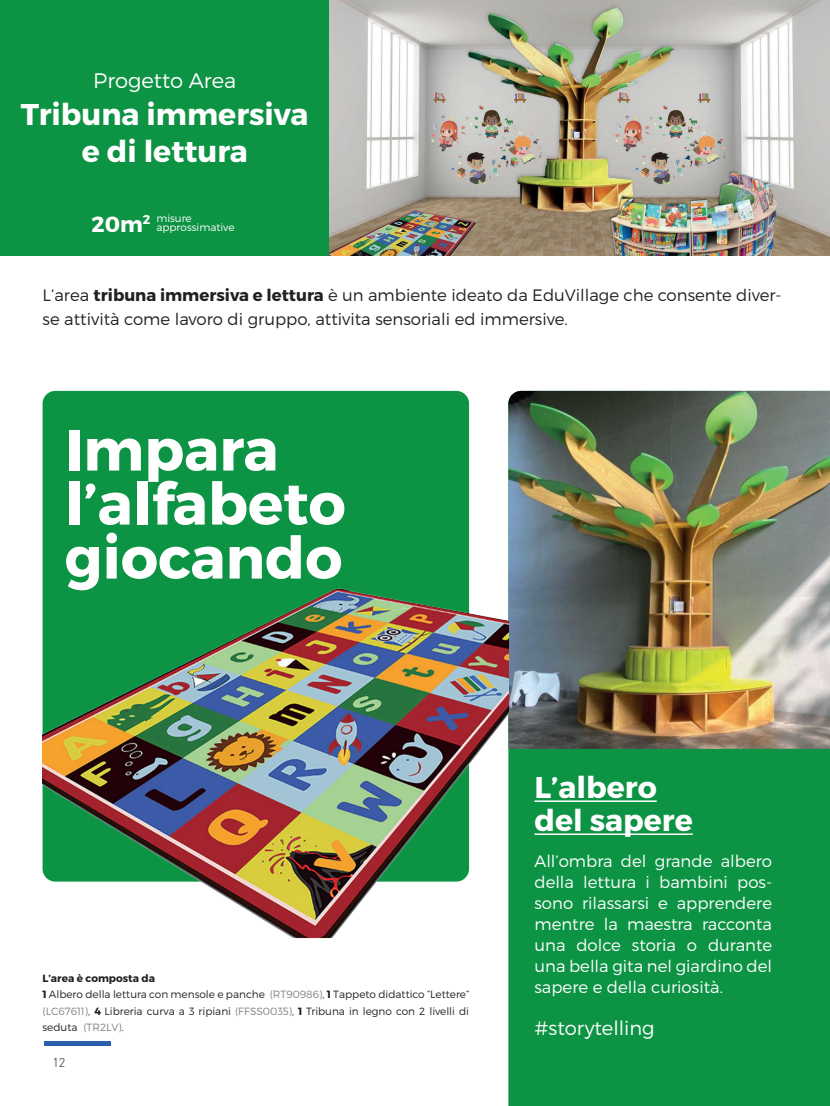
<style>
.page{position:relative;width:830px;height:1106px;background:#fff}
.page>*{position:absolute;margin:0;border:0;box-sizing:border-box;transform-origin:0 0}
.t1{font:700 58.5px/54px "Montserrat";color:#fff}
.t2{font:700 43.8px "Montserrat";color:#fff}
.t3{font:700 30px/37px "Montserrat";color:#fff;text-align:center}
.t4{font:300 21.9px "Montserrat";color:#fff}
.t5{font:300 21px "Montserrat";color:#fff}
.t6{font:300 19.5px "Montserrat";color:#fff}
.t7{font:300 16.5px/21px "Montserrat";color:#fff;text-align:justify}
.t8{font:300 16.5px/24px "Montserrat";color:#231f20}
.t9{font:300 12.75px "DIN";color:#231f20}
.t10{font:300 10.5px/16.5px "Montserrat";color:#231f20}
.t11{font:300 10.5px/9px "Montserrat";color:#fff}
.s1{font-weight:700;font-size:21.9px}
.s2{font-weight:700;font-size:12.75px}
.s3{font-weight:700}
.s4{color:#808285}
</style>
<div class="page">
<div style="left:45px;top:1041px;width:66px;height:5px;background:#2a5fac"></div>
<div style="left:508px;top:749px;width:321px;height:357px;background:#0d9344"></div>
<img style="left:508px;top:391px;width:321px;height:358px">
<div style="left:0;top:0;width:329px;height:256px;background:#0d9344"></div>
<img style="left:329px;top:0;width:500px;height:256px">
<hr style="left:534px;top:800px;width:122px;height:2px;background:#fff">
<hr style="left:534px;top:833px;width:158px;height:2px;background:#fff">
<div style="left:43px;top:391px;width:426px;height:490px;background:#0d9344;border-radius:13px"></div>
<img style="left:43px;top:539px;width:465px;height:400px">
<hr style="left:829px;top:0;width:1px;height:256px;background:#ee2927">
<h3 class="t5" style="left:93px;top:67px;width:144px">Progetto Area</h3>
<h3 class="t3" style="left:21px;top:96px;width:289px">Tribuna immersiva e di lettura</h3>
<h3 class="t4" style="left:118px;top:89px;width:95px">Progetto</h3>
<h2 class="t2" style="left:45px;top:113px;width:241px">Area STEM</h2>
<p class="t11" style="left:156px;top:213px;width:80px;text-indent:-65px"><span class="s1">20m</span><span class="s2">2</span> misure approssimative</p>
<h3 class="t8" style="left:43px;top:283px;width:740px">L’area <span class="s3">tribuna immersiva e lettura</span> è un ambiente ideato da EduVillage che consente diver&shy;se attività come lavoro di gruppo, attivita sensoriali ed immersive.</h3>
<h1 class="t1" style="left:65px;top:423px;width:282px">Impara l’alfabeto giocando</h1>
<p class="t10" style="left:43px;top:969px;width:428px"><span class="s3">L’area è composta da<br>1</span> Albero della lettura con mensole e panche <span class="s4">(RT90986)</span>, <span class="s3">1</span> Tappeto didattico “Lettere“ <span class="s4">(LC67611)</span>, <span class="s3">4</span> Libreria curva a 3 ripiani <span class="s4">(FFSS0035)</span>, <span class="s3">1</span> Tribuna in legno con 2 livelli di seduta <span class="s4">(TR2LV)</span>.</p>
<p class="t9" style="left:52px;top:1054px;width:15px">12</p>
<h3 class="t3" style="left:534px;top:771px;width:160px;line-height:33px;text-align:left">L’albero del sapere</h3>
<h3 class="t7" style="left:534px;top:850px;width:239px">All’ombra del grande albero della lettura i bambini pos&shy;sono rilassarsi e apprendere mentre la maestra racconta una dolce storia o durante una bella gita nel giardino del sapere e della curiosità.</h3>
<h3 class="t6" style="left:534px;top:1015px;width:122px">#storytelling</h3>
</div>
